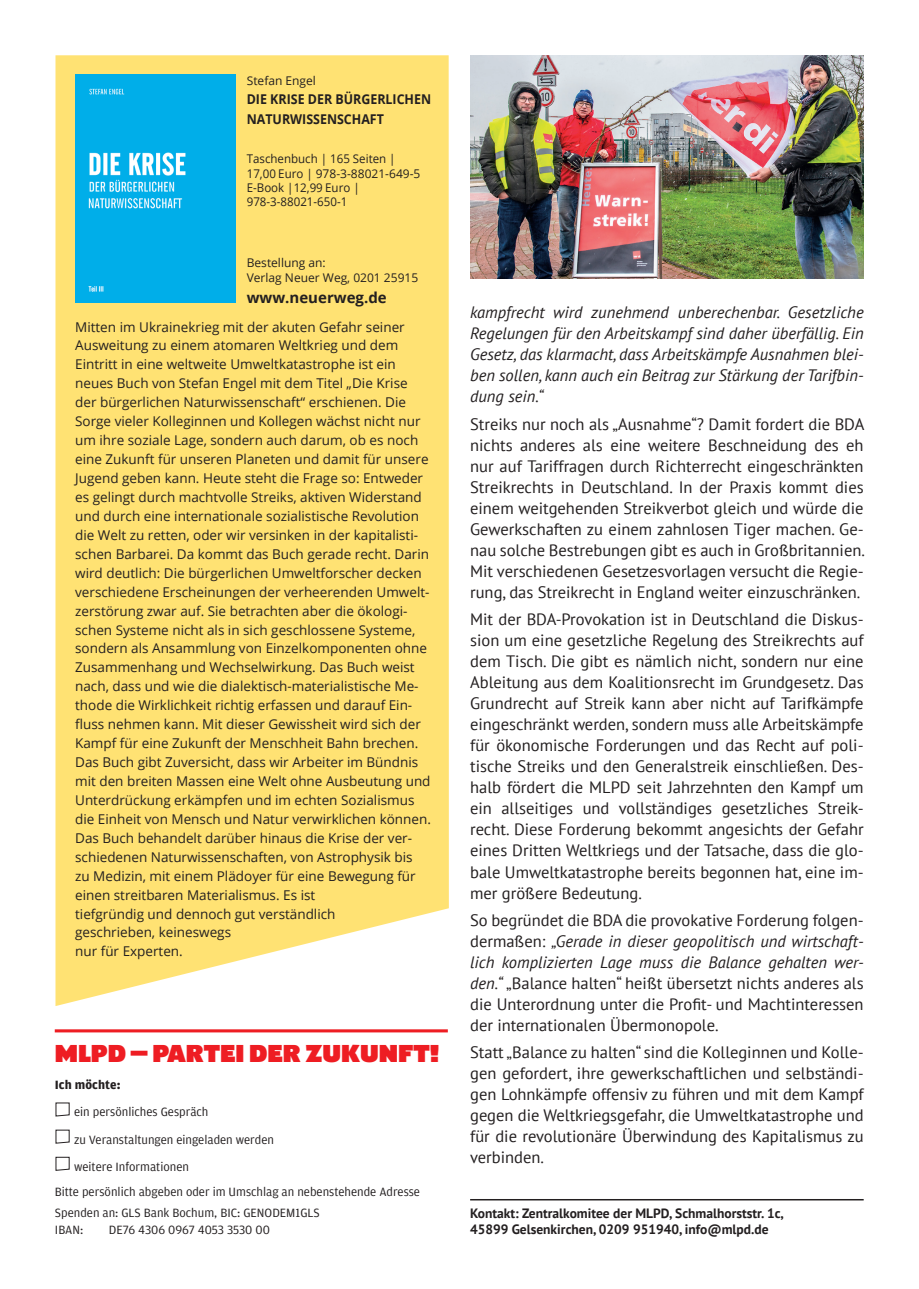
<style>
.page{position:relative;width:919px;height:1289px;background:#fff}
.page>*{position:absolute;margin:0;border:0;box-sizing:border-box;transform-origin:0 0}
.t1{font:24px "Shire Derbyshire";color:#ee1d23}
.t2{font:16.5px/21px "PT Sans";color:#231f20;text-align:justify}
.t3{font:italic 16.5px/21px "PT Sans";color:#231f20;text-align:justify}
.t4{font:700 15px "Open Sans";color:#231f20}
.t5{font:13.5px/18.9px "Open Sans";color:#231f20}
.t6{font:700 13.5px/16.2px "PT Sans";color:#231f20}
.t7{font:700 13.5px/19.5px "Open Sans";color:#231f20;scale:.92 1}
.t8{font:12.75px/27.2px "Amplitude";color:#231f20}
.t9{font:700 12.75px "Amplitude";letter-spacing:.01em;color:#231f20}
.t10{font:12px/14.4px "Open Sans";color:#231f20;scale:.96 1}
.t11{font:12px/14.4px "Open Sans";color:#231f20}
.s1{font-style:italic}
</style>
<div class="page">
<div style="left:55px;top:55px;width:394px;height:951px;background:#ffe273"></div>
<hr style="left:470px;top:1198px;width:393px;height:2px;background:#231f20">
<img style="left:76px;top:75px;width:159px;height:227px">
<hr style="left:55px;top:1029px;width:393px;height:3px;background:#ee1d23">
<svg style="left:55px;top:1102px;width:15px;height:14px"></svg>
<svg style="left:55px;top:1129px;width:15px;height:14px"></svg>
<svg style="left:55px;top:1156px;width:15px;height:15px"></svg>
<img style="left:470px;top:55px;width:393px;height:223px">
<p class="t11" style="left:247px;top:73px;width:71px">Stefan Engel</p>
<p class="t7" style="left:247px;top:89px;width:202px">DIE KRISE DER BÜRGERLICHEN<br>Naturwissensch</p>
<p class="t7" style="left:361px;top:109px;width:26px">aft</p>
<p class="t10" style="left:247px;top:151px;width:182px">Taschenbuch | 165 Seiten |<br>17,00 Euro | 978-3-88021-649-5<br>E-Book |12,99 Euro |<br>978-3-88021-650-1</p>
<p class="t11" style="left:247px;top:255px;width:173px">Bestellung an:<br>Verlag Neuer Weg, 0201 25915</p>
<p class="t4" style="left:247px;top:286px;width:141px">www.neuerweg.de</p>
<p class="t5" style="left:75px;top:317px;width:357px">Mitten im Ukrainekrieg mit der akuten Gefahr seiner Ausweitung zu einem atomaren Weltkrieg und dem Eintritt in eine weltweite Umweltkatastrophe ist ein neues Buch von Stefan Engel mit dem Titel „Die Krise der bürgerlichen Naturwissenschaft“ erschienen. Die Sorge vieler Kolleginnen und Kollegen wächst nicht nur um ihre soziale Lage, sondern auch darum, ob es noch eine Zukunft für unseren Planeten und damit für unsere Jugend geben kann. Heute steht die Frage so: Entweder es gelingt durch machtvolle Streiks, aktiven Widerstand und durch eine internationale sozialistische Revolution die Welt zu retten, oder wir versinken in der kapitalisti&shy;schen Barbarei. Da kommt das Buch gerade recht. Darin wird deutlich: Die bürgerlichen Umweltforscher decken verschiedene Erscheinungen der verheerenden Umwelt&shy;zerstörung zwar auf. Sie betrachten aber die ökologi&shy;schen Systeme nicht als in sich geschlossene Systeme, sondern als Ansammlung von Einzelkomponenten ohne Zusammenhang und Wechselwirkung. Das Buch weist nach, dass und wie die dialektisch-materialistische Me&shy;thode die Wirklichkeit richtig erfassen und darauf Ein&shy;fluss nehmen kann. Mit dieser Gewissheit wird sich der Kampf für eine Zukunft der Menschheit Bahn brechen.<br>Das Buch gibt Zuversicht, dass wir Arbeiter im Bündnis mit den breiten Massen eine Welt ohne Ausbeutung und Unterdrückung erkämpfen und im echten Sozialismus die Einheit von Mensch und Natur verwirklichen können.<br>Das Buch behandelt darüber hinaus die Krise der ver&shy;schiedenen Naturwissenschaften, von Astrophysik bis<br>zu Medizin, mit einem Plädoyer für eine Bewegung für einen streitbaren Materialismus. Es ist<br>tiefgründig und dennoch gut verständlich<br>geschrieben, keineswegs<br>nur für Experten.</p>
<h1 class="t1" style="left:55px;top:1039px;width:386px">MLPD – PARTEI DER ZUKUNFT!</h1>
<p class="t9" style="left:55px;top:1077px;width:67px">Ich möchte:</p>
<p class="t8" style="left:74px;top:1098px;width:201px">ein persönliches Gespräch<br>zu Veranstaltungen eingeladen werden weitere Informationen</p>
<p class="t8" style="left:55px;top:1177px;width:367px">Bitte persönlich abgeben oder im Umschlag an nebenstehende Adresse</p>
<p class="t8" style="left:55px;top:1204px;width:266px;line-height:16.5px">Spenden an: GLS Bank Bochum, BIC: GENODEM1GLS<br>IBAN:</p>
<p class="t8" style="left:109px;top:1215px;width:162px">DE76 4306 0967 4053 3530 00</p>
<p class="t3" style="left:470px;top:302px;width:395px">kampfrecht wird zunehmend unberechenbar. Gesetzliche Regelungen für den Arbeitskampf sind daher überfällig. Ein Gesetz, das klarmacht, dass Arbeitskämpfe Ausnahmen blei&shy;ben sollen, kann auch ein Beitrag zur Stärkung der Tarifbin&shy;dung sein.“</p>
<p class="t2" style="left:470px;top:413px;width:396px">Streiks nur noch als „Ausnahme“? Damit fordert die BDA nichts anderes als eine weitere Beschneidung des eh nur auf Tariffragen durch Richterrecht eingeschränkten Streikrechts in Deutschland. In der Praxis kommt dies einem weitgehenden Streikverbot gleich und würde die Gewerkschaften zu einem zahnlosen Tiger machen. Ge&shy;nau solche Bestrebungen gibt es auch in Großbritannien.<br>Mit verschiedenen Gesetzesvorlagen versucht die Regie&shy;rung, das Streikrecht in England weiter einzuschränken.</p>
<p class="t2" style="left:470px;top:608px;width:395px">Mit der BDA-Provokation ist in Deutschland die Diskus&shy;sion um eine gesetzliche Regelung des Streikrechts auf dem Tisch. Die gibt es nämlich nicht, sondern nur eine Ableitung aus dem Koalitionsrecht im Grundgesetz. Das Grundrecht auf Streik kann aber nicht auf Tarifkämpfe eingeschränkt werden, sondern muss alle Arbeitskämpfe für ökonomische Forderungen und das Recht auf poli&shy;tische Streiks und den Generalstreik einschließen. Des&shy;halb fördert die MLPD seit Jahrzehnten den Kampf um ein allseitiges und vollständiges gesetzliches Streik&shy;recht. Diese Forderung bekommt angesichts der Gefahr eines Dritten Weltkriegs und der Tatsache, dass die glo&shy;bale Umweltkatastrophe bereits begonnen hat, eine im&shy;mer größere Bedeutung.</p>
<p class="t2" style="left:470px;top:909px;width:395px">So begründet die BDA die provokative Forderung folgen&shy;dermaßen: <span class="s1">„Gerade in dieser geopolitisch und wirtschaft&shy;lich komplizierten Lage muss die Balance gehalten wer&shy;den.“</span> „Balance halten“ heißt übersetzt nichts anderes als die Unterordnung unter die Profit- und Machtinteressen der internationalen Übermonopole.</p>
<p class="t2" style="left:470px;top:1041px;width:395px">Statt „Balance zu halten“ sind die Kolleginnen und Kolle&shy;gen gefordert, ihre gewerkschaftlichen und selbständi&shy;gen Lohnkämpfe offensiv zu führen und mit dem Kampf gegen die Weltkriegsgefahr, die Umweltkatastrophe und für die revolutionäre Überwindung des Kapitalismus zu verbinden.</p>
<p class="t6" style="left:470px;top:1204px;width:315px">Kontakt: Zentralkomitee der MLPD, Schmalhorststr. 1c,<br>45899 Gelsenkirchen, 0209 951940, info@mlpd.de</p>
</div>
